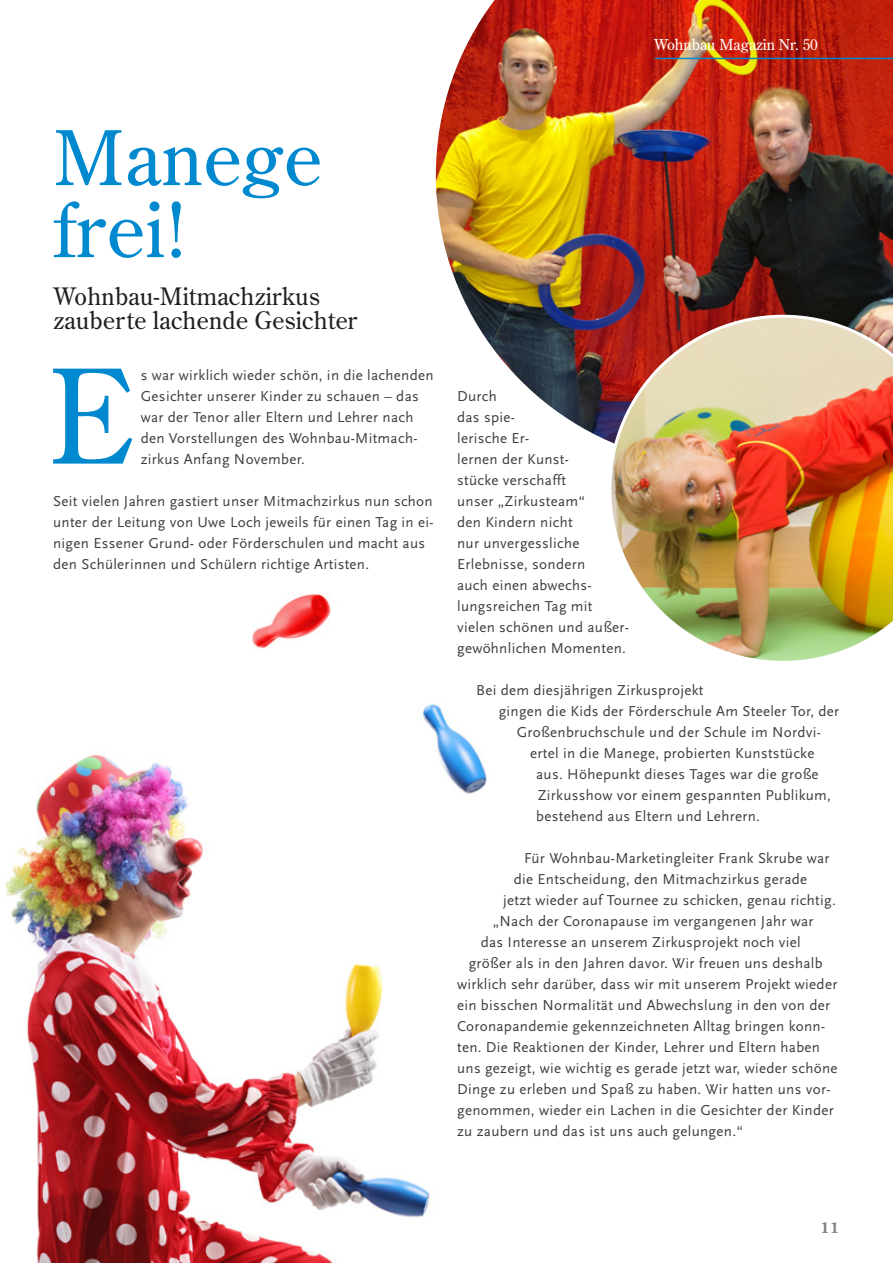
<style>
.page{position:relative;width:893px;height:1263px;background:#fff}
.page>*{position:absolute;margin:0;border:0;box-sizing:border-box;transform-origin:0 0}
.t1{font:129.75px "Century Old Style Std";color:#0089cf}
.t2{font:75px/72px "Century Old Style Std";letter-spacing:.01em;color:#0089cf}
.t3{font:24px/24px "Century Old Style Std";letter-spacing:.01em;color:#231f20}
.t4{font:15px/21px "Scala Sans LF";letter-spacing:.02em;color:#3e3e3f}
.t5{font:15px "Century Old Style Std";color:#fff}
.t6{font:700 15px "Century Old Style Std";color:#808285}
</style>
<div class="page">
<img style="left:5px;top:593px;width:482px;height:670px">
<hr style="left:0;top:443px;width:1px;height:210px;background:#231f20">
<img style="left:436px;top:0;width:457px;height:441px">
<img style="left:608px;top:315px;width:285px;height:346px">
<hr style="left:655px;top:58px;width:238px;height:1px;background:#0089cf">
<p class="t5" style="left:654px;top:35px;width:165px">Wohnbau Magazin Nr. 50</p>
<p class="t2" style="left:54px;top:121px;width:270px">Manege frei!</p>
<p class="t3" style="left:54px;top:283px;width:305px">Wohnbau-Mitmachzirkus zauberte lachende Gesichter</p>
<p class="t1" style="left:49px;top:333px;width:87px">E</p>
<p class="t4" style="left:141px;top:365px;width:294px">s war wirklich wieder schön, in die lachenden Gesichter unserer Kinder zu schauen – das war der Tenor aller Eltern und Lehrer nach den Vorstellungen des Wohnbau-Mitmach&shy;zirkus Anfang November.</p>
<p class="t4" style="left:53px;top:491px;width:382px">Seit vielen Jahren gastiert unser Mitmachzirkus nun schon unter der Leitung von Uwe Loch jeweils für einen Tag in ei&shy;nigen Essener Grund- oder Förderschulen und macht aus den Schülerinnen und Schülern richtige Artisten.</p>
<p class="t4" style="left:457px;top:386px;width:173px">Durch<br>das spie-<br>lerische Er-<br>lernen der Kunst-<br>stücke verschafft<br>unser „Zirkusteam“<br>den Kindern nicht<br>nur unvergessliche<br>Erlebnisse, sondern<br>auch einen abwechs&shy;lungsreichen Tag mit vielen schönen und außer&shy;gewöhnlichen Momenten.</p>
<p class="t4" style="left:476px;top:680px;width:229px">Bei dem diesjährigen Zirkusprojekt</p>
<p class="t4" style="left:499px;top:701px;width:342px">gingen die Kids der Förderschule Am Steeler Tor, der</p>
<p class="t4" style="left:517px;top:722px;width:306px">Großenbruchschule und der Schule im Nordvi-</p>
<p class="t4" style="left:530px;top:743px;width:286px">ertel in die Manege, probierten Kunststücke</p>
<p class="t4" style="left:536px;top:764px;width:284px">aus. Höhepunkt dieses Tages war die große</p>
<p class="t4" style="left:538px;top:785px;width:295px">Zirkusshow vor einem gespannten Publikum,</p>
<p class="t4" style="left:536px;top:806px;width:225px">bestehend aus Eltern und Lehrern.</p>
<p class="t4" style="left:524px;top:848px;width:307px">Für Wohnbau-Marketingleiter Frank Skrube war</p>
<p class="t4" style="left:514px;top:869px;width:295px">die Entscheidung, den Mitmachzirkus gerade</p>
<p class="t4" style="left:503px;top:890px;width:334px">jetzt wieder auf Tournee zu schicken, genau richtig.</p>
<p class="t4" style="left:493px;top:911px;width:322px">„Nach der Coronapause im vergangenen Jahr war</p>
<p class="t4" style="left:481px;top:932px;width:322px">das Interesse an unserem Zirkusprojekt noch viel</p>
<p class="t4" style="left:469px;top:953px;width:355px">größer als in den Jahren davor. Wir freuen uns deshalb</p>
<p class="t4" style="left:457px;top:974px;width:382px">wirklich sehr darüber, dass wir mit unserem Projekt wieder</p>
<p class="t4" style="left:457px;top:995px;width:375px">ein bisschen Normalität und Abwechslung in den von der</p>
<p class="t4" style="left:457px;top:1016px;width:370px">Coronapandemie gekennzeichneten Alltag bringen konn-</p>
<p class="t4" style="left:457px;top:1037px;width:364px">ten. Die Reaktionen der Kinder, Lehrer und Eltern haben</p>
<p class="t4" style="left:457px;top:1058px;width:382px">uns gezeigt, wie wichtig es gerade jetzt war, wieder schöne</p>
<p class="t4" style="left:457px;top:1079px;width:375px">Dinge zu erleben und Spaß zu haben. Wir hatten uns vor-</p>
<p class="t4" style="left:457px;top:1100px;width:378px">genommen, wieder ein Lachen in die Gesichter der Kinder</p>
<p class="t4" style="left:457px;top:1121px;width:287px">zu zaubern und das ist uns auch gelungen.“</p>
<p class="t6" style="left:820px;top:1218px;width:21px">11</p>
</div>
